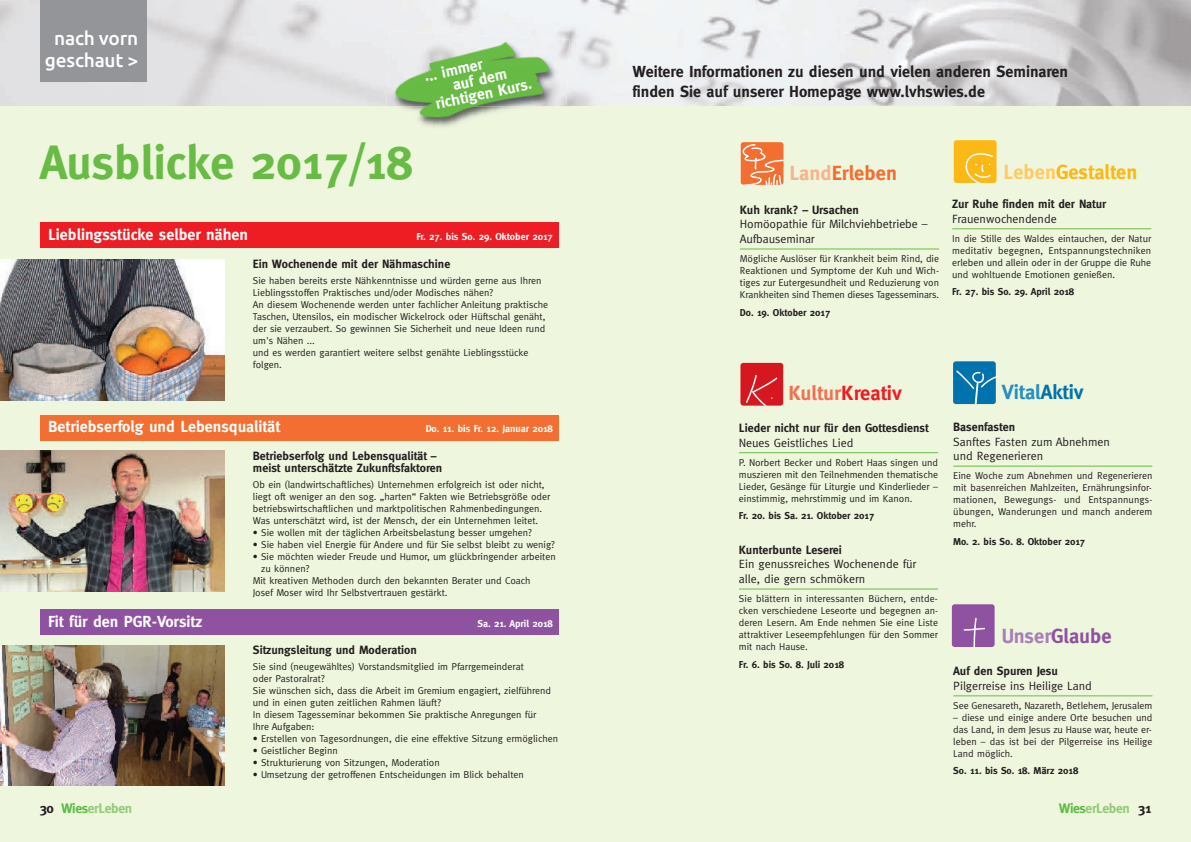
<style>
.page{position:relative;width:1191px;height:842px;background:#fff}
.page>*{position:absolute;margin:0;border:0;box-sizing:border-box;transform-origin:0 0}
.t1{font:700 48px "Meta";color:#68bc45}
.t2{font:700 20.5px "Meta";color:#fcb814}
.t3{font:700 20.5px "Meta";color:#ee1d23}
.t4{font:700 20.5px "Meta";color:#f36e31}
.t5{font:700 20.5px "Meta";color:#8e52a1}
.t6{font:700 20.5px "Meta";color:#278ec1}
.t7{font:500 19px/22.8px "Ubuntu";letter-spacing:-.01em;color:#fff;text-align:center}
.t8{font:700 16px/20px "Meta";color:#231f20}
.t9{font:700 16px "Meta";color:#fff}
.t10{font:700 15.7px "Meta";color:#fff}
.t11{font:700 13.8px "Meta";letter-spacing:-.03em;color:#92cb77}
.t12{font:700 12px/12px "Meta";color:#231f20}
.t13{font:12px/14.4px "Meta";color:#231f20}
.t14{font:10px/12px "Meta";color:#231f20;text-align:justify}
.t15{font:700 10px "Meta";color:#231f20}
.t16{font:700 10px "Meta";color:#fff}
.s1{color:#f9b38a}
.s2{color:#fecb64}
.s3{color:#f36f51}
.s4{color:#0073ae}
.s5{color:#a87eb8}
.s6{color:#231f20}
.s7{color:#60bb46}
</style>
<div class="page">
<img style="left:0;top:0;width:1191px;height:106px">
<div style="left:0;top:106px;width:1191px;height:736px;background:#eff6de"></div>
<div style="left:40px;top:0;width:106px;height:82px;background:#939598"></div>
<hr style="left:740px;top:248px;width:199px;height:1px;background:#68bc45">
<hr style="left:739px;top:452px;width:199px;height:1px;background:#68bc45">
<hr style="left:739px;top:588px;width:199px;height:1px;background:#68bc45">
<img style="left:386px;top:31px;width:183px;height:75px">
<img style="left:392px;top:36px;width:161px;height:89px">
<div style="left:740px;top:142px;width:43px;height:43px;background:#f36e31;border-radius:3px"></div>
<svg style="left:742px;top:144px;width:41px;height:41px"></svg>
<div style="left:740px;top:363px;width:43px;height:43px;background:#d7171f;border-radius:3px"></div>
<svg style="left:745px;top:375px;width:32px;height:31px"></svg>
<hr style="left:953px;top:466px;width:199px;height:1px;background:#68bc45">
<div style="left:953px;top:361px;width:42px;height:43px;background:#0073ae;border-radius:3px"></div>
<svg style="left:956px;top:370px;width:42px;height:34px"></svg>
<hr style="left:953px;top:695px;width:199px;height:1px;background:#68bc45">
<div style="left:952px;top:604px;width:42px;height:43px;background:#8e52a1;border-radius:3px"></div>
<svg style="left:963px;top:617px;width:22px;height:30px"></svg>
<hr style="left:952px;top:228px;width:199px;height:1px;background:#68bc45">
<div style="left:953px;top:140px;width:43px;height:43px;background:#fcb814;border-radius:3px"></div>
<svg style="left:964px;top:153px;width:29px;height:30px"></svg>
<div style="left:40px;top:222px;width:518px;height:26px;background:#ee1d23"></div>
<div style="left:40px;top:415px;width:518px;height:25px;background:#f36e31"></div>
<img style="left:0;top:260px;width:224px;height:141px">
<img style="left:0;top:451px;width:224px;height:140px">
<div style="left:40px;top:609px;width:518px;height:26px;background:#8e52a1"></div>
<img style="left:0;top:645px;width:224px;height:141px">
<h3 class="t7" style="left:45px;top:26px;width:95px">nach vorn geschaut &gt;</h3>
<h3 class="t10" style="left:422px;top:67px;width:61px;rotate:-12deg">... immer</h3>
<h3 class="t10" style="left:451px;top:76px;width:56px;rotate:-12deg">auf dem</h3>
<h3 class="t10" style="left:434px;top:95px;width:99px;rotate:-12deg">richtigen Kurs.</h3>
<h1 class="t1" style="left:40px;top:135px;width:374px">Ausblicke 2017/18</h1>
<h3 class="t9" style="left:48px;top:225px;width:201px">Lieblingsstücke selber nähen</h3>
<p class="t16" style="left:416px;top:230px;width:138px">Fr. 27. bis So. 29. Oktober 2017</p>
<p class="t12" style="left:253px;top:257px;width:199px">Ein Wochenende mit der Nähmaschine</p>
<p class="t14" style="left:253px;top:274px;width:297px;text-align:left">Sie haben bereits erste Nähkenntnisse und würden gerne aus Ihren Lieblingsstoffen Praktisches und/oder Modisches nähen?<br>An diesem Wochenende werden unter fachlicher Anleitung praktische Taschen, Utensilos, ein modischer Wickelrock oder Hüftschal genäht, der sie verzaubert. So gewinnen Sie Sicherheit und neue Ideen rund um's Nähen ...<br>und es werden garantiert weitere selbst genähte Lieblingsstücke folgen.</p>
<h3 class="t9" style="left:48px;top:417px;width:233px">Betriebserfolg und Lebensqualität</h3>
<p class="t16" style="left:426px;top:423px;width:129px">Do. 11. bis Fr. 12. Januar 2018</p>
<p class="t12" style="left:253px;top:449px;width:191px">Betriebserfolg und Lebensqualität – meist unterschätzte Zukunftsfaktoren</p>
<p class="t14" style="left:253px;top:478px;width:299px;text-align:left">Ob ein (landwirtschaftliches) Unternehmen erfolgreich ist oder nicht, liegt oft weniger an den sog. „harten“ Fakten wie Betriebsgröße oder betriebswirtschaftlichen und marktpolitischen Rahmenbedingungen.<br>Was unterschätzt wird, ist der Mensch, der ein Unternehmen leitet.</p>
<p class="t14" style="left:253px;top:526px;width:280px">• Sie wollen mit der täglichen Arbeitsbelastung besser umgehen?</p>
<p class="t14" style="left:253px;top:538px;width:303px">• Sie haben viel Energie für Andere und für Sie selbst bleibt zu wenig?</p>
<p class="t14" style="left:253px;top:550px;width:304px">• Sie möchten wieder Freude und Humor, um glückbringender arbeiten</p>
<p class="t14" style="left:261px;top:562px;width:50px">zu können?</p>
<p class="t14" style="left:253px;top:574px;width:279px">Mit kreativen Methoden durch den bekannten Berater und Coach</p>
<p class="t14" style="left:253px;top:586px;width:196px">Josef Moser wird Ihr Selbstvertrauen gestärkt.</p>
<h3 class="t9" style="left:48px;top:612px;width:155px">Fit für den PGR-Vorsitz</h3>
<p class="t16" style="left:477px;top:617px;width:77px">Sa. 21. April 2018</p>
<p class="t12" style="left:253px;top:643px;width:165px">Sitzungsleitung und Moderation</p>
<p class="t14" style="left:253px;top:660px;width:300px;text-align:left">Sie sind (neugewähltes) Vorstandsmitglied im Pfarrgemeinderat<br>oder Pastoralrat?<br>Sie wünschen sich, dass die Arbeit im Gremium engagiert, zielführend und in einen guten zeitlichen Rahmen läuft?<br>In diesem Tagesseminar bekommen Sie praktische Anregungen für Ihre Aufgaben:</p>
<p class="t14" style="left:253px;top:732px;width:307px">• Erstellen von Tagesordnungen, die eine effektive Sitzung ermöglichen</p>
<p class="t14" style="left:253px;top:744px;width:86px">• Geistlicher Beginn</p>
<p class="t14" style="left:253px;top:756px;width:188px">• Strukturierung von Sitzungen, Moderation</p>
<p class="t14" style="left:253px;top:768px;width:272px">• Umsetzung der getroffenen Entscheidungen im Blick behalten</p>
<h3 class="t8" style="left:632px;top:61px;width:437px">Weitere Informationen zu diesen und vielen anderen Seminaren finden Sie auf unserer Homepage www.lvhswies.de</h3>
<h2 class="t4" style="left:789px;top:161px;width:109px"><span class="s1">Land</span>Erleben</h2>
<p class="t12" style="left:740px;top:204px;width:120px">Kuh krank? – Ursachen</p>
<p class="t13" style="left:740px;top:217px;width:189px">Homöopathie für Milchviehbetriebe –<br>Aufbauseminar</p>
<p class="t14" style="left:740px;top:252px;width:201px">Mögliche Auslöser für Krankheit beim Rind, die Reaktionen und Symptome der Kuh und Wich&shy;tiges zur Eutergesundheit und Reduzierung von Krankheiten sind Themen dieses Tagesseminars.</p>
<p class="t15" style="left:740px;top:306px;width:92px">Do. 19. Oktober 2017</p>
<h2 class="t2" style="left:1003px;top:160px;width:135px"><span class="s2">Leben</span>Gestalten</h2>
<p class="t12" style="left:952px;top:198px;width:155px">Zur Ruhe finden mit der Natur</p>
<p class="t13" style="left:952px;top:211px;width:106px">Frauenwochendende</p>
<p class="t14" style="left:952px;top:232px;width:201px">In die Stille des Waldes eintauchen, der Natur meditativ begegnen, Entspannungstechniken erleben und allein oder in der Gruppe die Ruhe und wohltuende Emotionen genießen.</p>
<p class="t15" style="left:952px;top:286px;width:124px">Fr. 27. bis So. 29. April 2018</p>
<h2 class="t3" style="left:788px;top:381px;width:115px"><span class="s3">Kultur</span>Kreativ</h2>
<p class="t12" style="left:739px;top:422px;width:191px">Lieder nicht nur für den Gottesdienst</p>
<p class="t13" style="left:739px;top:435px;width:116px">Neues Geistliches Lied</p>
<p class="t14" style="left:739px;top:456px;width:200px">P. Norbert Becker und Robert Haas singen und muszieren mit den Teilnehmenden thematische Lieder, Gesänge für Liturgie und Kinderlieder – einstimmig, mehrstimmig und im Kanon.</p>
<p class="t15" style="left:739px;top:510px;width:137px">Fr. 20. bis Sa. 21. Oktober 2017</p>
<p class="t12" style="left:739px;top:544px;width:104px">Kunterbunte Leserei</p>
<p class="t13" style="left:739px;top:557px;width:179px">Ein genussreiches Wochenende für alle, die gern schmökern</p>
<p class="t14" style="left:739px;top:592px;width:201px">Sie blättern in interessanten Büchern, entde&shy;cken verschiedene Leseorte und begegnen an&shy;deren Lesern. Am Ende nehmen Sie eine Liste attraktiver Leseempfehlungen für den Sommer mit nach Hause.</p>
<p class="t15" style="left:739px;top:658px;width:107px">Fr. 6. bis So. 8. Juli 2018</p>
<h2 class="t6" style="left:1002px;top:379px;width:83px">Vital<span class="s4">Aktiv</span></h2>
<p class="t12" style="left:953px;top:421px;width:63px">Basenfasten</p>
<p class="t13" style="left:953px;top:434px;width:158px">Sanftes Fasten zum Abnehmen und Regenerieren</p>
<p class="t14" style="left:953px;top:470px;width:201px">Eine Woche zum Abnehmen und Regenerieren mit basenreichen Mahlzeiten, Ernährungsinfor&shy;mationen, Bewegungs- und Entspannungs&shy;übungen, Wanderungen und manch anderem mehr.</p>
<p class="t15" style="left:953px;top:535px;width:133px">Mo. 2. bis So. 8. Oktober 2017</p>
<h2 class="t5" style="left:1002px;top:624px;width:111px"><span class="s5">Unser</span>Glaube</h2>
<p class="t12" style="left:953px;top:665px;width:106px">Auf den Spuren Jesu</p>
<p class="t13" style="left:953px;top:678px;width:140px">Pilgerreise ins Heilige Land</p>
<p class="t14" style="left:953px;top:699px;width:200px">See Genesareth, Nazareth, Betlehem, Jerusalem</p>
<p class="t14" style="left:953px;top:711px;width:200px">– diese und einige andere Orte besuchen und das Land, in dem Jesus zu Hause war, heute er&shy;leben – das ist bei der Pilgerreise ins Heilige Land möglich.</p>
<p class="t15" style="left:953px;top:765px;width:127px">So. 11. bis So. 18. März 2018</p>
<h3 class="t11" style="left:40px;top:800px;width:94px"><span class="s6">30</span> <span class="s7">Wies</span>erLeben</h3>
<h3 class="t11" style="left:1058px;top:800px;width:94px"><span class="s7">Wies</span>erLeben <span class="s6">31</span></h3>
</div>
